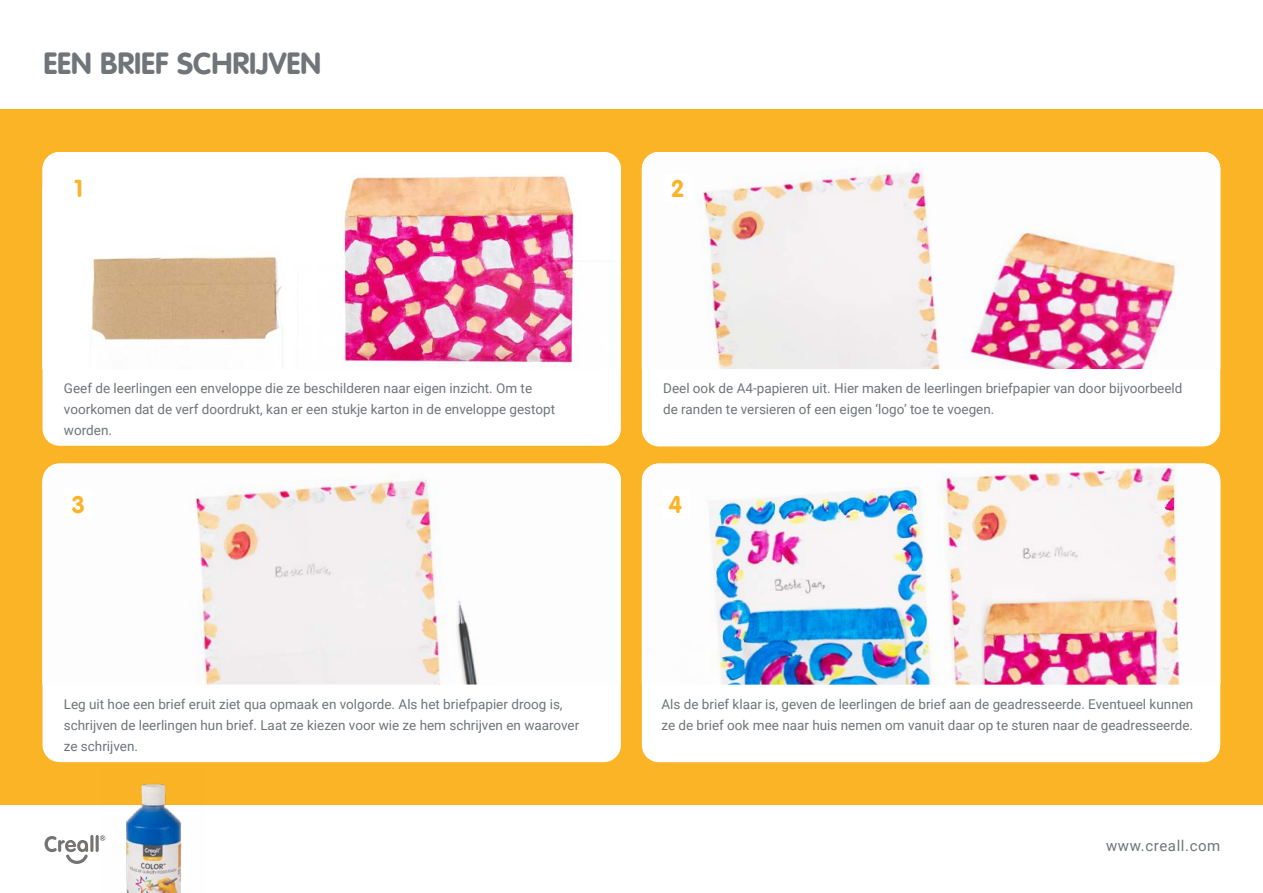
<style>
.page{position:relative;width:1263px;height:893px;background:#fff}
.page>*{position:absolute;margin:0;border:0;box-sizing:border-box;transform-origin:0 0}
.t1{font:700 30px "VAG Rounded";color:#6f7578}
.t2{font:700 24px "VAG Rounded";color:#fab42a}
.t3{font:15px "Roboto";letter-spacing:.04em;color:#6f7578}
.t4{font:13.5px/21px "Roboto";color:#6e7578}
</style>
<div class="page">
<div style="left:0;top:109px;width:1263px;height:696px;background:#fab426"></div>
<div style="left:43px;top:173px;width:578px;height:273px;background:#fff;border-radius:17px"></div>
<div style="left:642px;top:152px;width:578px;height:294px;background:#fff;border-radius:17px"></div>
<div style="left:642px;top:468px;width:578px;height:294px;background:#fff;border-radius:17px"></div>
<div style="left:43px;top:468px;width:578px;height:294px;background:#fff;border-radius:17px"></div>
<img style="left:43px;top:152px;width:578px;height:217px">
<img style="left:642px;top:152px;width:578px;height:217px">
<img style="left:642px;top:463px;width:578px;height:222px">
<img style="left:43px;top:463px;width:578px;height:221px">
<div style="left:64px;top:173px;width:29px;height:30px;background:#fff;border-radius:4px"></div>
<div style="left:64px;top:489px;width:29px;height:29px;background:#fff;border-radius:4px"></div>
<div style="left:661px;top:489px;width:30px;height:29px;background:#fff;border-radius:4px"></div>
<div style="left:663px;top:173px;width:29px;height:30px;background:#fff;border-radius:4px"></div>
<hr style="left:96px;top:835px;width:3px;height:17px;background:#767472;border-radius:2px">
<hr style="left:90px;top:835px;width:3px;height:17px;background:#767472;border-radius:2px">
<svg style="left:45px;top:836px;width:43px;height:28px"></svg>
<img style="left:102px;top:784px;width:80px;height:109px">
<h1 class="t1" style="left:43px;top:50px;width:279px">EEN BRIEF SCHRIJVEN</h1>
<h2 class="t2" style="left:74px;top:178px;width:10px">1</h2>
<h2 class="t2" style="left:671px;top:178px;width:15px">2</h2>
<p class="t4" style="left:64px;top:377px;width:493px">Geef de leerlingen een enveloppe die ze beschilderen naar eigen inzicht. Om te voorkomen dat de verf doordrukt, kan er een stukje karton in de enveloppe gestopt worden.</p>
<p class="t4" style="left:663px;top:377px;width:521px">Deel ook de A4-papieren uit. Hier maken de leerlingen briefpapier van door bijvoorbeeld de randen te versieren of een eigen ‘logo’ toe te voegen.</p>
<h2 class="t2" style="left:72px;top:493px;width:15px">3</h2>
<h2 class="t2" style="left:668px;top:493px;width:15px">4</h2>
<p class="t4" style="left:64px;top:693px;width:517px">Leg uit hoe een brief eruit ziet qua opmaak en volgorde. Als het briefpapier droog is, schrijven de leerlingen hun brief. Laat ze kiezen voor wie ze hem schrijven en waarover ze schrijven.</p>
<p class="t4" style="left:661px;top:693px;width:533px">Als de brief klaar is, geven de leerlingen de brief aan de geadresseerde. Eventueel kunnen ze de brief ook mee naar huis nemen om vanuit daar op te sturen naar de geadresseerde.</p>
<p class="t3" style="left:1106px;top:836px;width:116px">www.creall.com</p>
</div>
